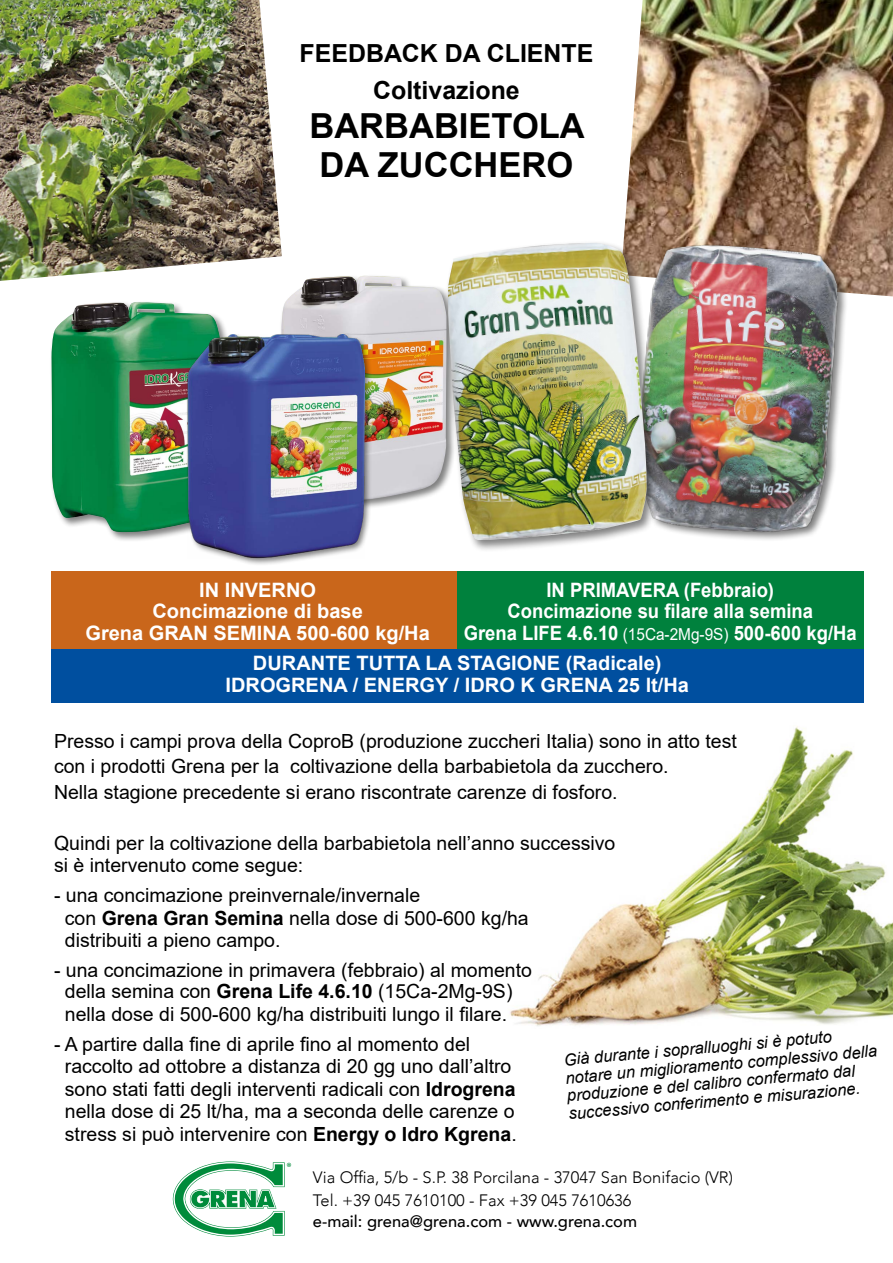
<style>
.page{position:relative;width:893px;height:1263px;background:#fff}
.page>*{position:absolute;margin:0;border:0;box-sizing:border-box;transform-origin:0 0}
.t1{font:700 34.5px/39px "Arial";color:#000}
.t2{font:700 24.9px/37px "Arial";color:#000;text-align:center}
.t3{font:700 19.8px/21.5px "Arial";color:#fff;text-align:center}
.t4{font:700 19.8px/21.5px "Arial";color:#fff;text-align:center;scale:.93 1}
.t5{font:19.5px/22.5px "Arial";color:#000}
.t6{font:italic 16.5px/18px "Arial";color:#000}
.t7{font:300 16.5px/22.5px "Avenir";color:#000}
.t8{font:500 16.5px "Avenir";color:#000}
.s1{font-weight:400;font-size:16.5px}
.s2{font-weight:700}
</style>
<div class="page">
<img style="left:510px;top:726px;width:383px;height:300px">
<img style="left:626px;top:0;width:267px;height:297px">
<img style="left:0;top:0;width:282px;height:281px">
<div style="left:52px;top:647px;width:812px;height:56px;background:#004f9f"></div>
<div style="left:52px;top:571px;width:412px;height:77px;background:#c9661b"></div>
<div style="left:457px;top:571px;width:407px;height:77px;background:#00813d"></div>
<svg style="left:173px;top:1161px;width:118px;height:75px"></svg>
<div style="left:49px;top:300px;width:182px;height:242px;background:#000;opacity:.5"></div>
<img style="left:52px;top:302px;width:169px;height:230px">
<div style="left:279px;top:273px;width:177px;height:236px;background:#000;opacity:.5"></div>
<img style="left:281px;top:276px;width:164px;height:224px">
<div style="left:185px;top:333px;width:188px;height:233px;background:#000;opacity:.5"></div>
<img style="left:187px;top:335px;width:177px;height:223px">
<img style="left:623px;top:203px;width:241px;height:337px">
<div style="left:445px;top:240px;width:214px;height:312px;background:#000;opacity:.5"></div>
<img style="left:447px;top:243px;width:201px;height:297px">
<p class="t2" style="left:300px;top:35px;width:295px">FEEDBACK DA CLIENTE<br>Coltivazione</p>
<h1 class="t1" style="left:309px;top:106px;width:277px">BARBABIETOLA<br>DA ZUCCHERO</h1>
<p class="t3" style="left:85px;top:579px;width:346px">IN INVERNO<br>Concimazione di base<br>Grena GRAN SEMINA 500-600 kg/Ha</p>
<p class="t4" style="left:464px;top:579px;width:424px">IN PRIMAVERA (Febbraio)<br>Concimazione su filare alla semina<br>Grena LIFE 4.6.10 <span class="s1">(15Ca-2Mg-9S)</span> 500-600 kg/Ha</p>
<p class="t3" style="left:225px;top:653px;width:465px">DURANTE TUTTA LA STAGIONE (Radicale)<br>IDROGRENA / ENERGY / IDRO K GRENA 25 lt/Ha</p>
<p class="t5" style="left:54px;top:728px;width:684px;line-height:25.5px">Presso i campi prova della CoproB (produzione zuccheri Italia) sono in atto test con i prodotti Grena per la coltivazione della barbabietola da zucchero.<br>Nella stagione precedente si erano riscontrate carenze di fosforo.</p>
<p class="t5" style="left:54px;top:832px;width:563px">Quindi per la coltivazione della barbabietola nell’anno successivo si è intervenuto come segue:</p>
<p class="t5" style="left:65px;top:884px;width:465px;text-indent:-11px">- una concimazione preinvernale/invernale<br>con <span class="s2">Grena Gran Semina</span> nella dose di 500-600 kg/ha distribuiti a pieno campo.</p>
<p class="t5" style="left:65px;top:959px;width:469px;line-height:21.8px;text-indent:-11px">- una concimazione in primavera (febbraio) al momento della semina con <span class="s2">Grena Life 4.6.10</span> (15Ca-2Mg-9S) nella dose di 500-600 kg/ha distribuiti lungo il filare.</p>
<p class="t5" style="left:65px;top:1032px;width:453px;text-indent:-11px">- A partire dalla fine di aprile fino al momento del raccolto ad ottobre a distanza di 20 gg uno dall’altro sono stati fatti degli interventi radicali con <span class="s2">Idrogrena </span>nella dose di 25 lt/ha, ma a seconda delle carenze o stress si può intervenire con <span class="s2">Energy o Idro Kgrena</span>.</p>
<p class="t6" style="left:563px;top:1051px;width:314px;rotate:-5deg">Già durante i sopralluoghi si è potuto notare un miglioramento complessivo della produzione e del calibro confermato dal successivo conferimento e misurazione.</p>
<p class="t7" style="left:313px;top:1166px;width:422px">Via Offia, 5/b - S.P. 38 Porcilana - 37047 San Bonifacio (VR)<br>Tel. +39 045 7610100 - Fax +39 045 7610636</p>
<p class="t8" style="left:313px;top:1207px;width:326px">e-mail: grena@grena.com - www.grena.com</p>
</div>
